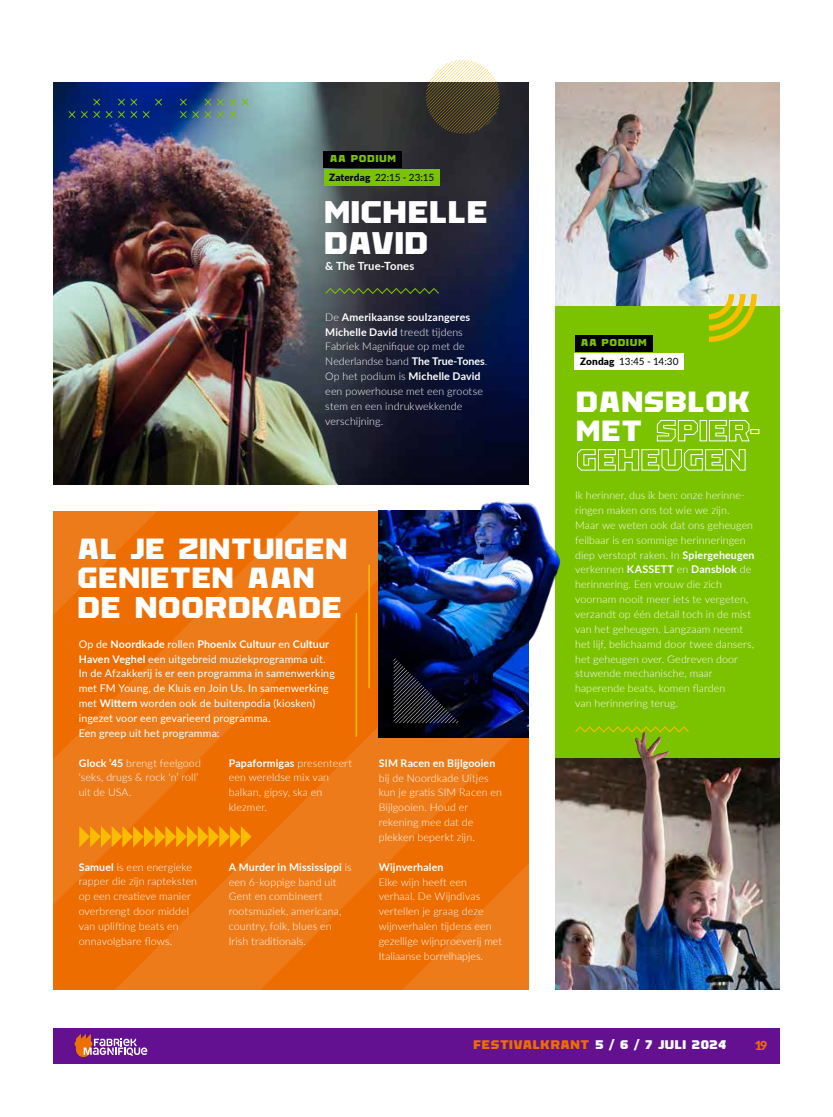
<style>
.page{position:relative;width:833px;height:1117px;background:#fff}
.page>*{position:absolute;margin:0;border:0;box-sizing:border-box;transform-origin:0 0}
.t1{font:31.25px/31.2px "KVC Brute Regular";letter-spacing:-.135em;color:#fff}
.t2{font:30px "KVC Brute Regular";letter-spacing:-.13em;color:#fff}
.t3{font:29.12px/29.1px "KVC Brute Regular";letter-spacing:-.13em;color:#fff}
.t4{font:12.5px "KVC Brute Regular";letter-spacing:-.115em;color:#ed6d00}
.t5{font:900 12.5px "Lato";color:#ed6d00}
.t6{font:700 11.25px "Lato";letter-spacing:.01em;color:#fff}
.t7{font:300 10.62px/14.9px "Lato";letter-spacing:.01em;color:#fff}
.t8{font:10.62px/14.9px "Lato";letter-spacing:.01em;color:#fff}
.t9{font:700 10.62px "Lato";letter-spacing:.015em;color:#fff}
.t10{font:10px "Lato";color:#000}
.t11{font:10px "KVC Brute Regular";letter-spacing:-.075em;color:#7bc200}
.s1{font-weight:900}
.s2{font-weight:700}
.s3{color:#ed6d00}
.s4{color:#fff}
</style>
<div class="page">
<div style="left:53px;top:1028px;width:727px;height:35px;background:#641191"></div>
<svg style="left:298px;top:510px;width:231px;height:479px;background:#ec730c"></svg>
<svg style="left:53px;top:511px;width:245px;height:478px;background:#ed740c"></svg>
<div style="left:555px;top:306px;width:225px;height:552px;background:#7bc200"></div>
<div style="left:575px;top:353px;width:109px;height:17px;background:#fff"></div>
<div style="left:575px;top:335px;width:77px;height:16px;background:#000"></div>
<img style="left:772px;top:758px;width:8px;height:231px">
<img style="left:555px;top:83px;width:225px;height:223px">
<img style="left:555px;top:737px;width:217px;height:252px">
<img style="left:53px;top:83px;width:476px;height:401px">
<svg style="left:426px;top:60px;width:73px;height:74px"></svg>
<svg style="left:325px;top:288px;width:114px;height:6px"></svg>
<svg style="left:585px;top:726px;width:104px;height:6px"></svg>
<div style="left:324px;top:169px;width:116px;height:17px;background:#7bc200"></div>
<div style="left:324px;top:151px;width:78px;height:16px;background:#000"></div>
<svg style="left:68px;top:98px;width:182px;height:21px;background:#264c7b"></svg>
<svg style="left:709px;top:294px;width:47px;height:48px"></svg>
<img style="left:379px;top:472px;width:206px;height:265px">
<svg style="left:393px;top:658px;width:65px;height:65px;background:#161a31"></svg>
<svg style="left:79px;top:825px;width:172px;height:22px;background:#f29503"></svg>
<hr style="left:368px;top:564px;width:2px;height:124px;background:#f8bd00">
<hr style="left:355px;top:612px;width:2px;height:124px;background:#f8bd00">
<svg style="left:75px;top:1034px;width:72px;height:22px"></svg>
<p class="t11" style="left:329px;top:153px;width:69px">AA PODIUM</p>
<h1 class="t1" style="left:322px;top:196px;width:170px">MICHELLE<br>DAVID</h1>
<p class="t6" style="left:325px;top:258px;width:90px">&amp; The True-Tones</p>
<p class="t10" style="left:329px;top:170px;width:107px"><span class="s1">Zaterdag</span> 22:15 - 23:15</p>
<p class="t7" style="left:325px;top:309px;width:163px">De <span class="s2">Amerikaanse soulzangeres<br>Michelle David</span> treedt tijdens<br>Fabriek Magnifique op met de<br>Nederlandse band <span class="s2">The True-Tones</span>.<br>Op het podium is <span class="s2">Michelle David </span>een powerhouse met een grootse stem en een indrukwekkende verschijning.</p>
<h3 class="t3" style="left:75px;top:534px;width:276px">AL JE ZINTUIGEN<br>GENIETEN <span class="s3">AAN</span></h3>
<h2 class="t2" style="left:75px;top:591px;width:270px">DE NOORDKADE</h2>
<p class="t8" style="left:79px;top:635px;width:258px">Op de <span class="s2">Noordkade</span> rollen <span class="s2">Phoenix Cultuur</span> en <span class="s2">Cultuur Haven Veghel</span> een uitgebreid muziekprogramma uit.<br>In de Afzakkerij is er een programma in samenwerking met FM Young, de Kluis en Join Us. In samenwerking met <span class="s2">Wittern</span> worden ook de buitenpodia (kiosken) ingezet voor een gevarieerd programma.<br>Een greep uit het programma:</p>
<p class="t7" style="left:79px;top:754px;width:124px"><span class="s2">Glock ’45</span> brengt feelgood ‘seks, drugs &amp; rock ‘n’ roll’ uit de USA.</p>
<p class="t7" style="left:229px;top:754px;width:125px"><span class="s2">Papaformigas</span> presenteert een wereldse mix van balkan, gipsy, ska en klezmer.</p>
<p class="t7" style="left:79px;top:858px;width:120px"><span class="s2">Samuel</span> is een energieke rapper die zijn rapteksten op een creatieve manier overbrengt door middel van uplifting beats en onnavolgbare flows.</p>
<p class="t7" style="left:229px;top:858px;width:124px"><span class="s2">A Murder in Mississippi</span> is een 6-koppige band uit<br>Gent en combineert rootsmuziek, americana, country, folk, blues en<br>Irish traditionals.</p>
<p class="t9" style="left:379px;top:754px;width:118px">SIM Racen en Bijlgooien</p>
<p class="t7" style="left:379px;top:769px;width:125px">bij de Noordkade Uitjes kun je gratis SIM Racen en<br>Bijlgooien. Houd er rekening mee dat de plekken beperkt zijn.</p>
<p class="t9" style="left:379px;top:858px;width:66px">Wijnverhalen</p>
<p class="t7" style="left:379px;top:873px;width:125px">Elke wijn heeft een verhaal. De Wijndivas vertellen je graag deze wijnverhalen tijdens een gezellige wijnproeverij met<br>Italiaanse borrelhapjes.</p>
<p class="t11" style="left:580px;top:337px;width:69px">AA PODIUM</p>
<p class="t10" style="left:580px;top:354px;width:100px"><span class="s1">Zondag</span> 13:45 - 14:30</p>
<h3 class="t3" style="left:574px;top:387px;width:187px">DANSBLOK<br>MET SPIER-<br>GEHEUGEN</h3>
<p class="t7" style="left:575px;top:487px;width:181px">Ik herinner, dus ik ben: onze herinne&shy;ringen maken ons tot wie we zijn.<br>Maar we weten ook dat ons geheugen feilbaar is en sommige herinneringen diep verstopt raken. In <span class="s2">Spiergeheugen </span>verkennen <span class="s2">KASSETT</span> en <span class="s2">Dansblok</span> de herinnering. Een vrouw die zich voornam nooit meer iets te vergeten, verzandt op één detail toch in de mist van het geheugen. Langzaam neemt het lijf, belichaamd door twee dansers, het geheugen over. Gedreven door stuwende mechanische, maar haperende beats, komen flarden<br>van herinnering terug.</p>
<p class="t4" style="left:472px;top:1038px;width:256px">FESTIVALKRANT <span class="s4">5 / 6 / 7 JULI 2024</span></p>
<p class="t5" style="left:755px;top:1035px;width:14px">19</p>
</div>
